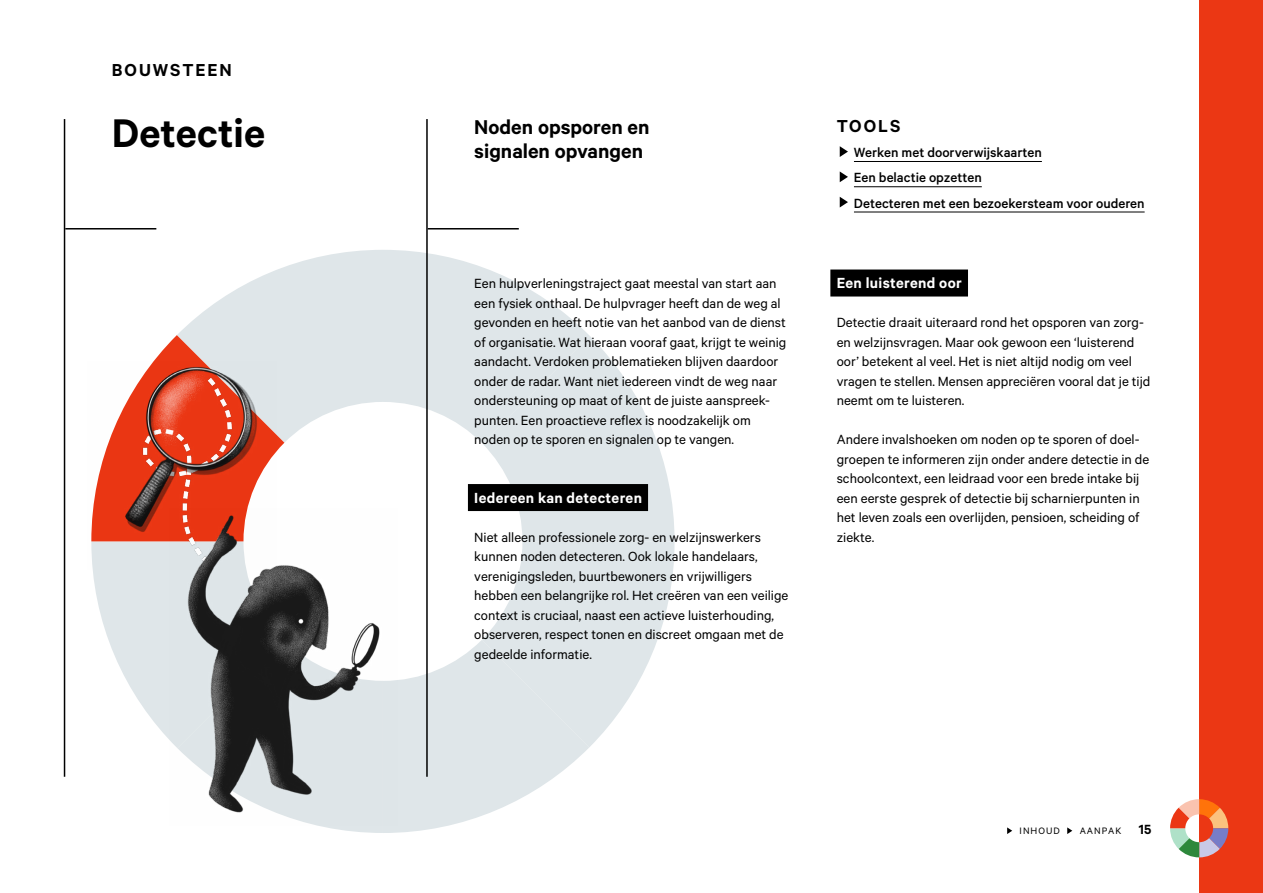
<style>
.page{position:relative;width:1263px;height:893px;background:#fff}
.page>*{position:absolute;margin:0;border:0;box-sizing:border-box;transform-origin:0 0}
.t1{font:600 45px "Calibre";color:#000}
.t2{font:600 22.5px/24px "Calibre";color:#000}
.t3{font:600 19.5px "Calibre";letter-spacing:.1em;color:#000}
.t4{font:600 16.5px "Calibre";letter-spacing:.02em;color:#fff}
.t5{font:15px/19.5px "Calibre";color:#000}
.t6{font:500 15px/25.2px "Calibre";color:#000}
.t7{font:600 15px "Calibre";color:#000}
.t8{font:10.5px "Calibre";letter-spacing:.1em;color:#000}
</style>
<div class="page">
<svg style="left:91px;top:250px;width:583px;height:583px"></svg>
<img style="left:169px;top:508px;width:228px;height:317px">
<hr style="left:64px;top:119px;width:1px;height:658px;background:#000">
<hr style="left:426px;top:119px;width:2px;height:658px;background:#000">
<hr style="left:65px;top:228px;width:91px;height:2px;background:#000">
<hr style="left:428px;top:228px;width:91px;height:2px;background:#000">
<div style="left:468px;top:484px;width:180px;height:27px;background:#000"></div>
<div style="left:830px;top:270px;width:138px;height:27px;background:#000"></div>
<div style="left:1199px;top:0;width:64px;height:893px;background:#eb3714"></div>
<hr style="left:854px;top:161px;width:188px;height:1px;background:#000">
<hr style="left:854px;top:186px;width:128px;height:1px;background:#000">
<hr style="left:854px;top:212px;width:291px;height:1px;background:#000">
<svg style="left:840px;top:146px;width:8px;height:11px"></svg>
<svg style="left:840px;top:171px;width:8px;height:11px"></svg>
<svg style="left:840px;top:197px;width:8px;height:10px"></svg>
<svg style="left:1170px;top:799px;width:58px;height:58px"></svg>
<svg style="left:1007px;top:827px;width:5px;height:7px"></svg>
<svg style="left:1067px;top:827px;width:5px;height:7px"></svg>
<h3 class="t3" style="left:112px;top:59px;width:121px">BOUWSTEEN</h3>
<h1 class="t1" style="left:112px;top:106px;width:155px">Detectie</h1>
<h2 class="t2" style="left:474px;top:114px;width:177px">Noden opsporen en signalen opvangen</h2>
<h3 class="t3" style="left:837px;top:114px;width:65px">TOOLS</h3>
<p class="t6" style="left:854px;top:139px;width:292px">Werken met doorverwijskaarten<br>Een belactie opzetten<br>Detecteren met een bezoekersteam voor ouderen</p>
<p class="t5" style="left:474px;top:273px;width:314px">Een hulpverleningstraject gaat meestal van start aan een fysiek onthaal. De hulpvrager heeft dan de weg al gevonden en heeft notie van het aanbod van de dienst of organisatie. Wat hieraan vooraf gaat, krijgt te weinig aandacht. Verdoken problematieken blijven daardoor onder de radar. Want niet iedereen vindt de weg naar ondersteuning op maat of kent de juiste aanspreek&shy;punten. Een proactieve reflex is noodzakelijk om noden op te sporen en signalen op te vangen.</p>
<p class="t4" style="left:474px;top:488px;width:169px">Iedereen kan detecteren</p>
<p class="t5" style="left:474px;top:527px;width:316px">Niet alleen professionele zorg- en welzijnswerkers kunnen noden detecteren. Ook lokale handelaars, verenigingsleden, buurtbewoners en vrijwilligers hebben een belangrijke rol. Het creëren van een veilige context is cruciaal, naast een actieve luisterhouding, observeren, respect tonen en discreet omgaan met de gedeelde informatie.</p>
<p class="t4" style="left:837px;top:273px;width:127px">Een luisterend oor</p>
<p class="t5" style="left:837px;top:312px;width:315px">Detectie draait uiteraard rond het opsporen van zorg&shy;en welzijnsvragen. Maar ook gewoon een ‘luisterend oor’ betekent al veel. Het is niet altijd nodig om veel vragen te stellen. Mensen appreciëren vooral dat je tijd neemt om te luisteren.</p>
<p class="t5" style="left:837px;top:429px;width:314px">Andere invalshoeken om noden op te sporen of doel&shy;groepen te informeren zijn onder andere detectie in de schoolcontext, een leidraad voor een brede intake bij een eerste gesprek of detectie bij scharnierpunten in het leven zoals een overlijden, pensioen, scheiding of ziekte.</p>
<p class="t8" style="left:1019px;top:825px;width:42px">INHOUD</p>
<p class="t8" style="left:1080px;top:825px;width:16px">Aanpak</p>
<p class="t7" style="left:1139px;top:820px;width:14px">15</p>
</div>
